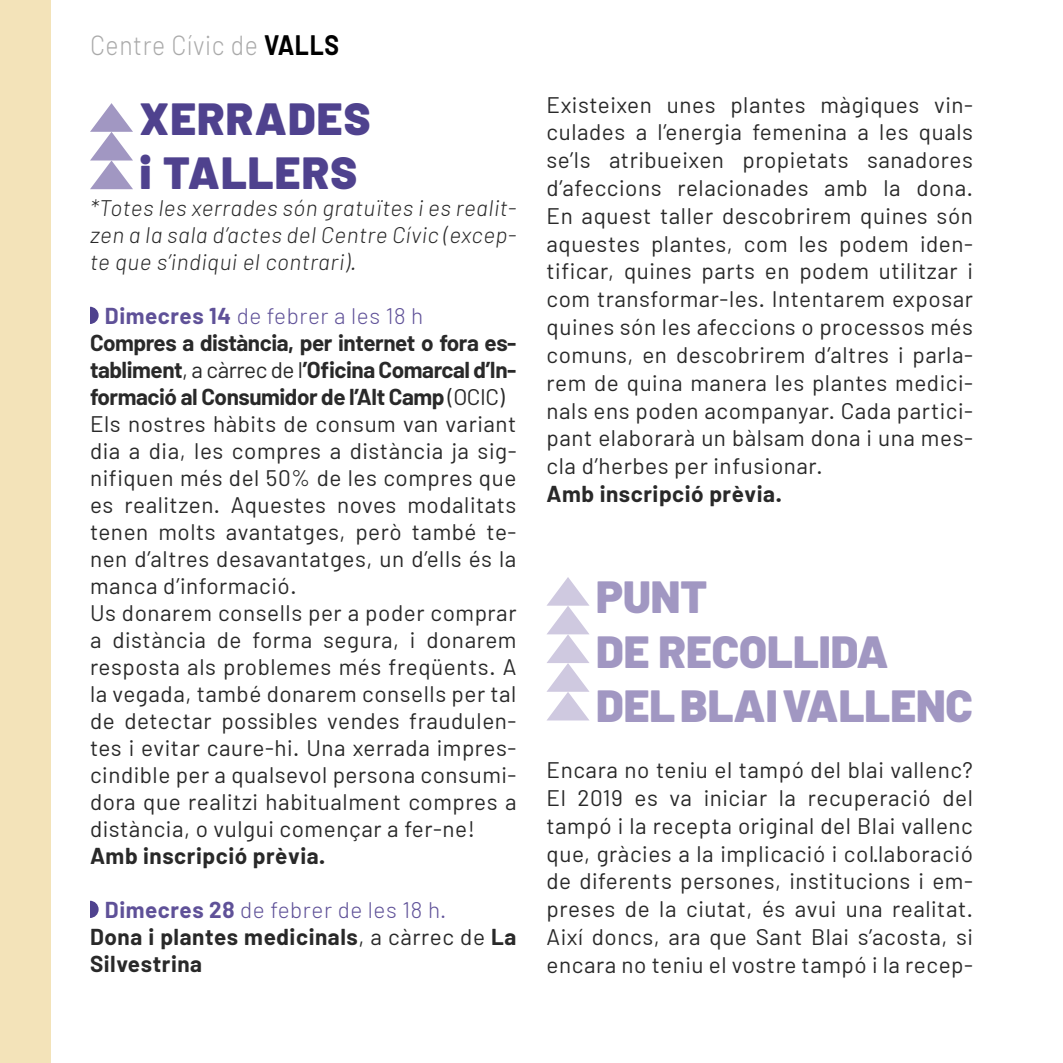
<style>
.page{position:relative;width:1063px;height:1063px;background:#fff}
.page>*{position:absolute;margin:0;border:0;box-sizing:border-box;transform-origin:0 0}
.t1{font:900 45px/54.8px "Barlow";color:#a197c2}
.t2{font:900 45px/54px "Barlow";letter-spacing:.025em;color:#4f428e}
.t3{font:300 27.5px "Barlow";letter-spacing:.025em;color:#aaa;scale:.9 1}
.t4{font:22.5px/27.8px "Barlow";letter-spacing:.025em;color:#292929;text-align:justify}
.t5{font:700 22.5px/27px "Barlow";letter-spacing:.025em;color:#292929}
.t6{font:italic 300 22.5px/27px "Barlow";letter-spacing:.025em;color:#292929;text-align:justify}
.s1{font-weight:700;color:#000}
.s2{font-weight:700;color:#5f5198}
.s3{font-weight:300;color:#5f5198}
.s4{font-weight:700}
.s5{color:#5f5198}
.s6{font-weight:400}
</style>
<div class="page">
<div style="left:0;top:0;width:51px;height:1063px;background:#f3e3b9"></div>
<svg style="left:90px;top:307px;width:9px;height:17px"></svg>
<svg style="left:90px;top:901px;width:9px;height:17px"></svg>
<svg style="left:547px;top:577px;width:43px;height:143px"></svg>
<svg style="left:90px;top:103px;width:43px;height:86px"></svg>
<p class="t3" style="left:90px;top:28px;width:278px">Centre Cívic de <span class="s1">VALLS</span></p>
<h1 class="t2" style="left:140px;top:92px;width:232px">XERRADES i TALLERS</h1>
<p class="t6" style="left:90px;top:194px;width:428px">*Totes les xerrades són gratuïtes i es realit&shy;zen a la sala d’actes del Centre Cívic (excep&shy;te que s’indiqui el contrari).</p>
<p class="t4" style="left:90px;top:302px;width:428px;line-height:27px;text-align:left;text-indent:15px"><span class="s2">Dimecres 14</span> <span class="s3">de febrer a les 18 h<br></span><span class="s4">Compres a distància, per internet o fora es&shy;tabliment</span>, a càrrec de l<span class="s4">’Oficina Comarcal d’In&shy;formació al Consumidor de l’Alt Camp</span> (OCIC)<br>Els nostres hàbits de consum van variant dia a dia, les compres a distància ja sig&shy;nifiquen més del 50% de les compres que es realitzen. Aquestes noves modalitats tenen molts avantatges, però també te&shy;nen d’altres desavantatges, un d’ells és la manca d’informació.<br>Us donarem consells per a poder comprar a distància de forma segura, i donarem resposta als problemes més freqüents. A la vegada, també donarem consells per tal de detectar possibles vendes fraudulen&shy;tes i evitar caure-hi. Una xerrada impres&shy;cindible per a qualsevol persona consumi&shy;dora que realitzi habitualment compres a distància, o vulgui començar a fer-ne!</p>
<p class="t5" style="left:90px;top:842px;width:237px">Amb inscripció prèvia.</p>
<p class="t5" style="left:90px;top:896px;width:428px;text-indent:15px"><span class="s5">Dimecres 28</span> <span class="s3">de febrer de les 18 h.<br></span>Dona i plantes medicinals<span class="s6">, a càrrec de</span> La<br>Silvestrina</p>
<p class="t4" style="left:547px;top:90px;width:428px">Existeixen unes plantes màgiques vin&shy;culades a l’energia femenina a les quals se’ls atribueixen propietats sanadores d’afeccions relacionades amb la dona.<br>En aquest taller descobrirem quines són aquestes plantes, com les podem iden&shy;tificar, quines parts en podem utilitzar i com transformar-les. Intentarem exposar quines són les afeccions o processos més comuns, en descobrirem d’altres i parla&shy;rem de quina manera les plantes medici&shy;nals ens poden acompanyar. Cada partici&shy;pant elaborarà un bàlsam dona i una mes&shy;cla d’herbes per infusionar.</p>
<p class="t5" style="left:547px;top:480px;width:237px">Amb inscripció prèvia.</p>
<h1 class="t1" style="left:596px;top:569px;width:378px">PUNT<br>DE RECOLLIDA<br>DEL BLAI VALLENC</h1>
<p class="t4" style="left:546px;top:756px;width:428px">Encara no teniu el tampó del blai vallenc?<br>El 2019 es va iniciar la recuperació del tampó i la recepta original del Blai vallenc que, gràcies a la implicació i col·laboració de diferents persones, institucions i em&shy;preses de la ciutat, és avui una realitat.<br>Així doncs, ara que Sant Blai s’acosta, si encara no teniu el vostre tampó i la recep-</p>
</div>
